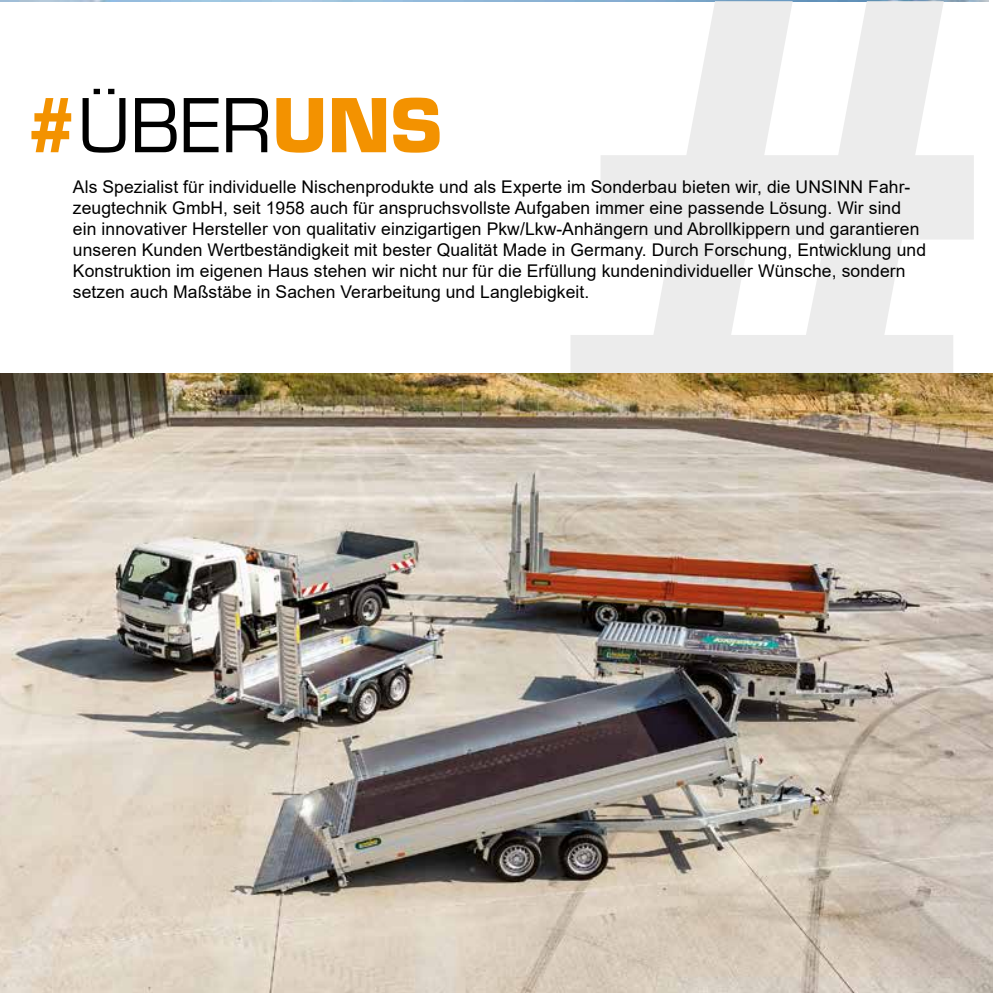
<style>
.page{position:relative;width:993px;height:993px;background:#fff}
.page>*{position:absolute;margin:0;border:0;box-sizing:border-box;transform-origin:0 0}
.t1{font:700 732.73px "Eurostile LT";color:#ececec}
.t2{font:700 72.1px "Eurostile LT";color:#f39200}
.t3{font:17.5px/21px "Arial";letter-spacing:.005em;color:#000}
.s1{font-weight:400;color:#000}
</style>
<div class="page">
<img style="left:0;top:0;width:987px;height:1px">
<img style="left:0;top:373px;width:992px;height:619px">
<h1 class="t1" style="left:508px;top:-172px;width:529px">#</h1>
<h2 class="t2" style="left:25px;top:81px;width:418px">#<span class="s1">ÜBER</span>UNS</h2>
<p class="t3" style="left:73px;top:176px;width:854px">Als Spezialist für individuelle Nischenprodukte und als Experte im Sonderbau bieten wir, die UNSINN Fahr&shy;zeugtechnik GmbH, seit 1958 auch für anspruchsvollste Aufgaben immer eine passende Lösung. Wir sind ein innovativer Hersteller von qualitativ einzigartigen Pkw/Lkw-Anhängern und Abrollkippern und garantieren unseren Kunden Wertbeständigkeit mit bester Qualität Made in Germany. Durch Forschung, Entwicklung und Konstruktion im eigenen Haus stehen wir nicht nur für die Erfüllung kundenindividueller Wünsche, sondern setzen auch Maßstäbe in Sachen Verarbeitung und Langlebigkeit.</p>
</div>
